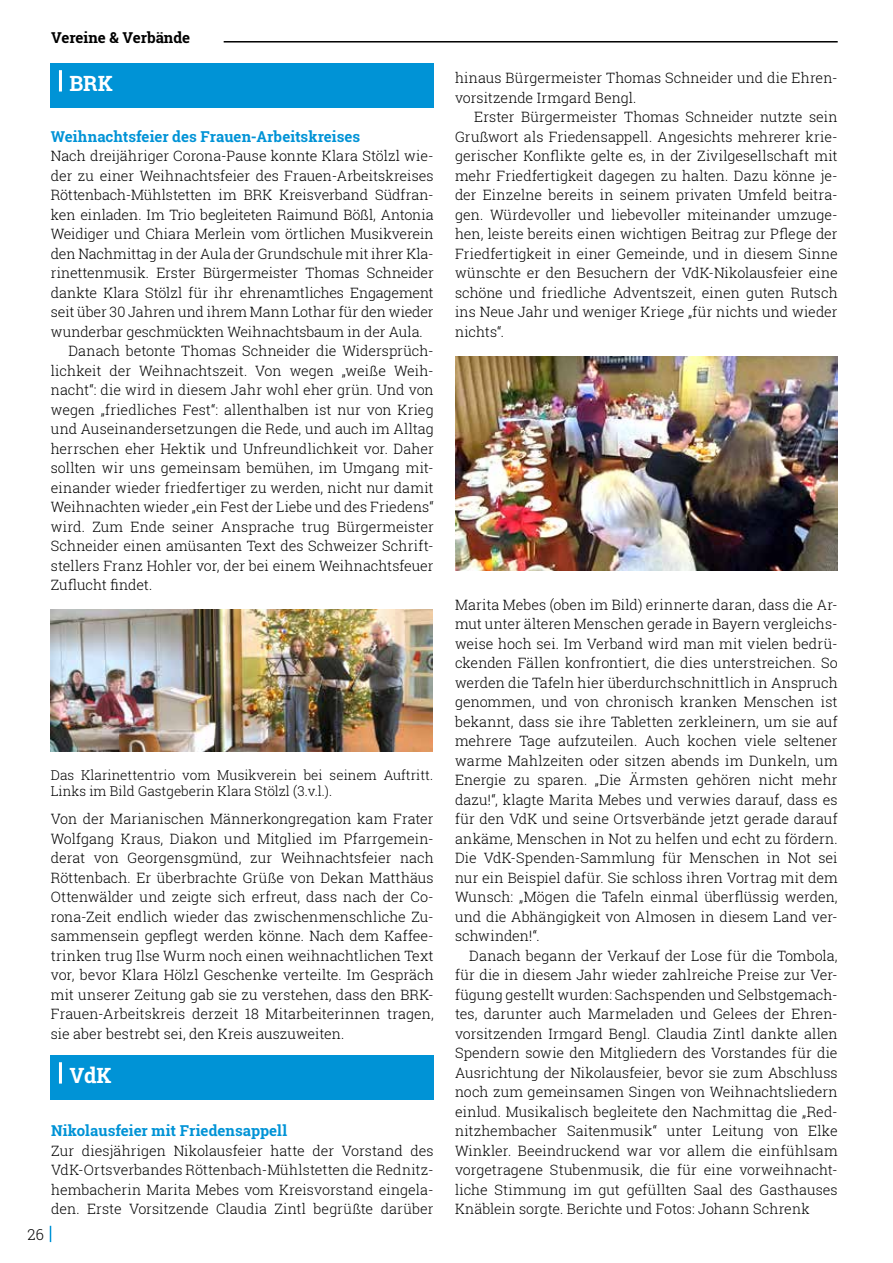
<style>
.page{position:relative;width:893px;height:1263px;background:#fff}
.page>*{position:absolute;margin:0;border:0;box-sizing:border-box;transform-origin:0 0}
.t1{font:700 21px "Roboto Slab";color:#fff}
.t2{font:700 15px "Roboto Slab";color:#0093d6}
.t3{font:700 15px "Roboto Slab";color:#000}
.t4{font:300 15px "Roboto Slab";color:#000}
.t5{font:300 14.25px/19.5px "Roboto Slab";color:#000;text-align:justify}
.t6{font:300 13.5px/16.2px "Roboto Slab";color:#000}
</style>
<div class="page">
<svg style="left:50px;top:1226px;width:1px;height:16px"></svg>
<hr style="left:224px;top:41px;width:614px;height:2px;background:#000">
<div style="left:51px;top:64px;width:383px;height:44px;background:#0093d6"></div>
<hr style="left:59px;top:70px;width:3px;height:22px;background:#fff">
<div style="left:51px;top:1056px;width:383px;height:44px;background:#0093d6"></div>
<hr style="left:59px;top:1062px;width:3px;height:21px;background:#fff">
<img style="left:51px;top:610px;width:382px;height:141px">
<img style="left:456px;top:356px;width:381px;height:215px">
<p class="t3" style="left:51px;top:27px;width:141px">Vereine &amp; Verbände</p>
<h1 class="t1" style="left:69px;top:69px;width:45px">BRK</h1>
<p class="t2" style="left:51px;top:126px;width:311px">Weihnachtsfeier des Frauen-Arbeitskreises</p>
<p class="t5" style="left:51px;top:146px;width:384px">Nach dreijähriger Corona-Pause konnte Klara Stölzl wie-</p>
<p class="t5" style="left:51px;top:165px;width:384px">der zu einer Weihnachtsfeier des Frauen-Arbeitskreises</p>
<p class="t5" style="left:51px;top:185px;width:384px">Röttenbach-Mühlstetten im BRK Kreisverband Südfran-</p>
<p class="t5" style="left:51px;top:204px;width:384px">ken einladen. Im Trio begleiteten Raimund Bößl, Antonia</p>
<p class="t5" style="left:51px;top:224px;width:384px">Weidiger und Chiara Merlein vom örtlichen Musikverein</p>
<p class="t5" style="left:51px;top:243px;width:384px">den Nachmittag in der Aula der Grundschule mit ihrer Kla-</p>
<p class="t5" style="left:51px;top:263px;width:384px">rinettenmusik. Erster Bürgermeister Thomas Schneider</p>
<p class="t5" style="left:51px;top:282px;width:384px">dankte Klara Stölzl für ihr ehrenamtliches Engagement</p>
<p class="t5" style="left:51px;top:302px;width:384px">seit über 30 Jahren und ihrem Mann Lothar für den wieder</p>
<p class="t5" style="left:51px;top:321px;width:374px">wunderbar geschmückten Weihnachtsbaum in der Aula.</p>
<p class="t5" style="left:68px;top:341px;width:367px">Danach betonte Thomas Schneider die Widersprüch-</p>
<p class="t5" style="left:51px;top:360px;width:384px">lichkeit der Weihnachtszeit. Von wegen „weiße Weih-</p>
<p class="t5" style="left:51px;top:380px;width:384px">nacht“: die wird in diesem Jahr wohl eher grün. Und von</p>
<p class="t5" style="left:51px;top:399px;width:384px">wegen „friedliches Fest“: allenthalben ist nur von Krieg</p>
<p class="t5" style="left:51px;top:419px;width:384px">und Auseinandersetzungen die Rede, und auch im Alltag</p>
<p class="t5" style="left:51px;top:438px;width:384px">herrschen eher Hektik und Unfreundlichkeit vor. Daher</p>
<p class="t5" style="left:51px;top:458px;width:384px">sollten wir uns gemeinsam bemühen, im Umgang mit-</p>
<p class="t5" style="left:51px;top:477px;width:384px">einander wieder friedfertiger zu werden, nicht nur damit</p>
<p class="t5" style="left:51px;top:497px;width:384px">Weihnachten wieder „ein Fest der Liebe und des Friedens“</p>
<p class="t5" style="left:51px;top:516px;width:384px">wird. Zum Ende seiner Ansprache trug Bürgermeister</p>
<p class="t5" style="left:51px;top:536px;width:384px">Schneider einen amüsanten Text des Schweizer Schrift-</p>
<p class="t5" style="left:51px;top:555px;width:384px">stellers Franz Hohler vor, der bei einem Weihnachtsfeuer</p>
<p class="t5" style="left:51px;top:575px;width:103px">Zuflucht findet.</p>
<p class="t6" style="left:51px;top:767px;width:384px">Das Klarinettentrio vom Musikverein bei seinem Auftritt.<br>Links im Bild Gastgeberin Klara Stölzl (3.v.l.).</p>
<p class="t5" style="left:51px;top:809px;width:384px">Von der Marianischen Männerkongregation kam Frater Wolfgang Kraus, Diakon und Mitglied im Pfarrgemein&shy;derat von Georgensgmünd, zur Weihnachtsfeier nach Röttenbach. Er überbrachte Grüße von Dekan Matthäus Ottenwälder und zeigte sich erfreut, dass nach der Co&shy;rona-Zeit endlich wieder das zwischenmenschliche Zu&shy;sammensein gepflegt werden könne. Nach dem Kaffee&shy;trinken trug Ilse Wurm noch einen weihnachtlichen Text vor, bevor Klara Hölzl Geschenke verteilte. Im Gespräch mit unserer Zeitung gab sie zu verstehen, dass den BRK-Frauen-Arbeitskreis derzeit 18 Mitarbeiterinnen tragen, sie aber bestrebt sei, den Kreis auszuweiten.</p>
<h1 class="t1" style="left:69px;top:1061px;width:44px">VdK</h1>
<p class="t4" style="left:28px;top:1224px;width:18px">26</p>
<p class="t2" style="left:51px;top:1121px;width:237px">Nikolausfeier mit Friedensappell</p>
<p class="t5" style="left:51px;top:1141px;width:384px">Zur diesjährigen Nikolausfeier hatte der Vorstand des VdK-Ortsverbandes Röttenbach-Mühlstetten die Rednitz&shy;hembacherin Marita Mebes vom Kreisvorstand eingela&shy;den. Erste Vorsitzende Claudia Zintl begrüßte darüber</p>
<p class="t5" style="left:455px;top:68px;width:384px">hinaus Bürgermeister Thomas Schneider und die Ehren&shy;vorsitzende Irmgard Bengl.</p>
<p class="t5" style="left:455px;top:107px;width:384px;text-indent:19px">Erster Bürgermeister Thomas Schneider nutzte sein Grußwort als Friedensappell. Angesichts mehrerer krie&shy;gerischer Konflikte gelte es, in der Zivilgesellschaft mit mehr Friedfertigkeit dagegen zu halten. Dazu könne je&shy;der Einzelne bereits in seinem privaten Umfeld beitra&shy;gen. Würdevoller und liebevoller miteinander umzuge&shy;hen, leiste bereits einen wichtigen Beitrag zur Pflege der Friedfertigkeit in einer Gemeinde, und in diesem Sinne wünschte er den Besuchern der VdK-Nikolausfeier eine schöne und friedliche Adventszeit, einen guten Rutsch ins Neue Jahr und weniger Kriege „für nichts und wieder nichts“.</p>
<p class="t5" style="left:455px;top:594px;width:384px">Marita Mebes (oben im Bild) erinnerte daran, dass die Ar&shy;mut unter älteren Menschen gerade in Bayern vergleichs&shy;weise hoch sei. Im Verband wird man mit vielen bedrü&shy;ckenden Fällen konfrontiert, die dies unterstreichen. So werden die Tafeln hier überdurchschnittlich in Anspruch genommen, und von chronisch kranken Menschen ist bekannt, dass sie ihre Tabletten zerkleinern, um sie auf mehrere Tage aufzuteilen. Auch kochen viele seltener warme Mahlzeiten oder sitzen abends im Dunkeln, um Energie zu sparen. „Die Ärmsten gehören nicht mehr dazu!“, klagte Marita Mebes und verwies darauf, dass es für den VdK und seine Ortsverbände jetzt gerade darauf ankäme, Menschen in Not zu helfen und echt zu fördern.<br>Die VdK-Spenden-Sammlung für Menschen in Not sei nur ein Beispiel dafür. Sie schloss ihren Vortrag mit dem Wunsch: „Mögen die Tafeln einmal überflüssig werden, und die Abhängigkeit von Almosen in diesem Land ver&shy;schwinden!“.</p>
<p class="t5" style="left:455px;top:945px;width:384px;text-indent:14px">Danach begann der Verkauf der Lose für die Tombola, für die in diesem Jahr wieder zahlreiche Preise zur Ver&shy;fügung gestellt wurden: Sachspenden und Selbstgemach&shy;tes, darunter auch Marmeladen und Gelees der Ehren&shy;vorsitzenden Irmgard Bengl. Claudia Zintl dankte allen Spendern sowie den Mitgliedern des Vorstandes für die Ausrichtung der Nikolausfeier, bevor sie zum Abschluss noch zum gemeinsamen Singen von Weihnachtsliedern einlud. Musikalisch begleitete den Nachmittag die „Red&shy;nitzhembacher Saitenmusik“ unter Leitung von Elke Winkler. Beeindruckend war vor allem die einfühlsam vorgetragene Stubenmusik, die für eine vorweihnacht&shy;liche Stimmung im gut gefüllten Saal des Gasthauses Knäblein sorgte. Berichte und Fotos: Johann Schrenk</p>
</div>
